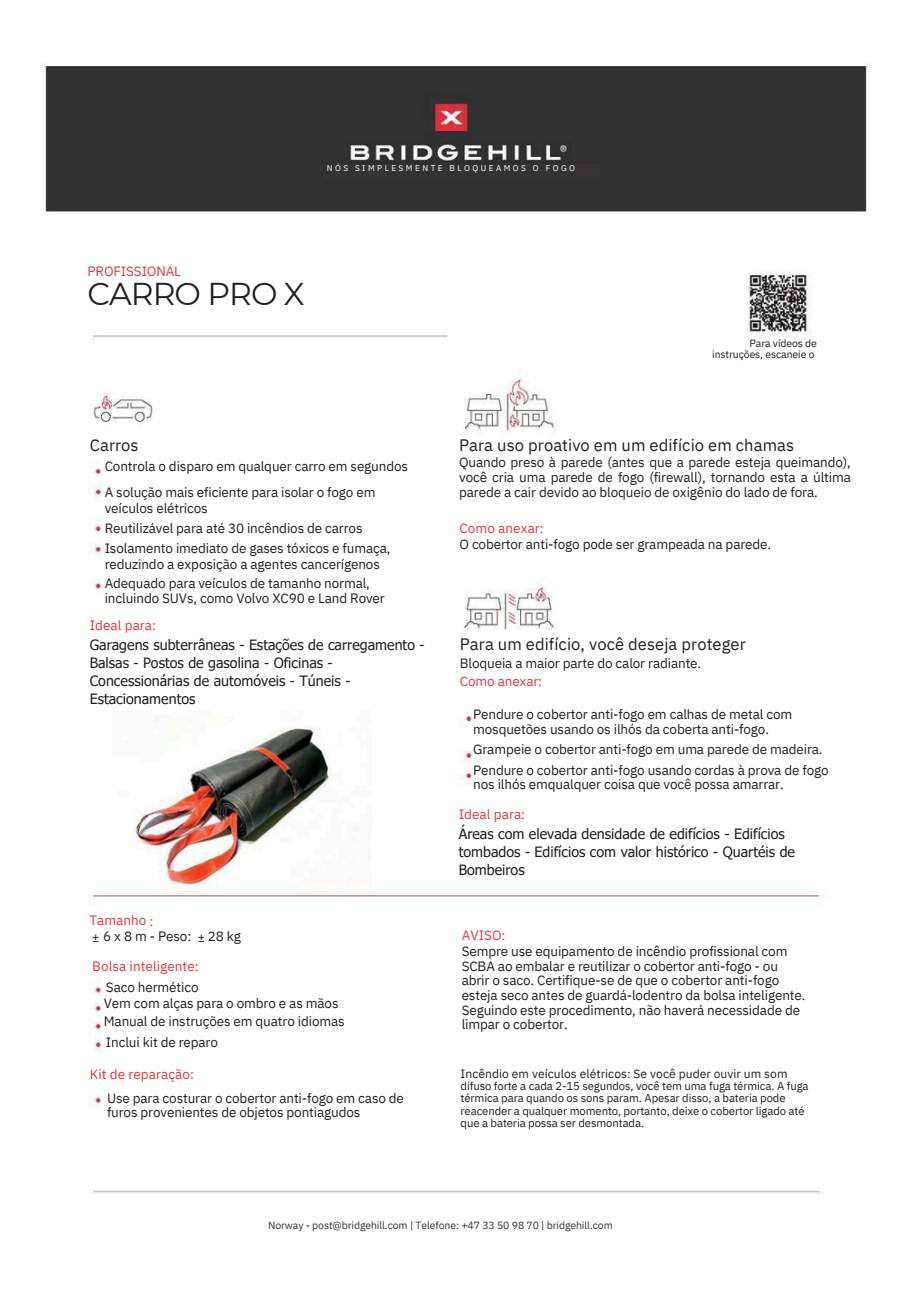
<style>
.page{position:relative;width:911px;height:1304px;background:#fff}
.page>*{position:absolute;margin:0;border:0;box-sizing:border-box;transform-origin:0 0}
.t1{font:31.5px "Montserrat";letter-spacing:-.03em;color:#231f20}
.t2{font:16.5px "IBM Plex Sans";letter-spacing:.005em;color:#231f20}
.t3{font:14.25px/18px "Tahoma";color:#231f20}
.t4{font:13.5px/14.7px "IBM Plex Sans";letter-spacing:-.01em;color:#231f20}
.t5{font:13.5px "IBM Plex Sans";letter-spacing:.005em;color:#e03743}
.t6{font:13.5px "IBM Plex Sans";letter-spacing:.105em;color:#231f20}
.t7{font:12px "IBM Plex Sans";letter-spacing:.005em;color:#231f20}
.t8{font:11.4px/12.3px "IBM Plex Sans";letter-spacing:-.01em;color:#231f20}
.t9{font:10.5px "IBM Plex Sans";letter-spacing:-.01em;color:#353334}
.t10{font:10.5px/11.2px "IBM Plex Sans";letter-spacing:-.01em;color:#231f20;text-align:right}
.t11{font:8.25px "IBM Plex Sans";letter-spacing:.295em;color:#fff}
.s1{color:#e03743}
</style>
<div class="page">
<img style="left:43px;top:65px;width:826px;height:1129px">
<img style="left:317px;top:156px;width:286px;height:35px">
<h3 class="t11" style="left:326px;top:162px;width:250px">NÓS SIMPLESMENTE BLOQUEAMOS O FOGO</h3>
<h3 class="t5" style="left:87px;top:262px;width:95px">PROFISSIONAL</h3>
<h3 class="t1" style="left:87px;top:275px;width:218px">CARRO PRO X</h3>
<h1 class="t2" style="left:90px;top:434px;width:50px">Carros</h1>
<h3 class="t10" style="left:712px;top:337px;width:106px">Para vídeos de instruções, escaneie o</h3>
<h3 class="t2" style="left:459px;top:434px;width:336px">Para uso proativo em um edifício em chamas</h3>
<h3 class="t4" style="left:105px;top:453px;width:305px;line-height:25.8px">Controla o disparo em qualquer carro em segundos<br>A solução mais eficiente para isolar o fogo em</h3>
<h3 class="t4" style="left:105px;top:497px;width:287px;line-height:20.2px">veículos elétricos<br>Reutilizável para até 30 incêndios de carros<br>Isolamento imediato de gases tóxicos e fumaça,</h3>
<h3 class="t4" style="left:105px;top:554px;width:276px;line-height:19.2px">reduzindo a exposição a agentes cancerígenos<br>Adequado para veículos de tamanho normal,</h3>
<h3 class="t4" style="left:105px;top:590px;width:281px">incluindo SUVs, como Volvo XC90 e Land Rover</h3>
<h1 class="t5" style="left:90px;top:616px;width:68px">Ideal para:</h1>
<h1 class="t3" style="left:90px;top:635px;width:336px">Garagens subterrâneas - Estações de carregamento - Balsas - Postos de gasolina - Oficinas - Concessionárias de automóveis - Túneis - Estacionamentos</h1>
<p class="t5" style="left:89px;top:911px;width:66px">Tamanho :</p>
<p class="t6" style="left:103px;top:927px;width:89px">6x8m-Peso:</p>
<p class="t4" style="left:208px;top:928px;width:35px">28 kg</p>
<h2 class="t4" style="left:106px;top:980px;width:94px">Saco hermético</h2>
<h4 class="t4" style="left:104px;top:994px;width:242px;line-height:18px">Vem com alças para o ombro e as mãos<br>Manual de instruções em quatro idiomas</h4>
<h3 class="t4" style="left:106px;top:1034px;width:113px">Inclui kit de reparo</h3>
<h4 class="t7" style="left:92px;top:930px;width:9px">±</h4>
<h4 class="t7" style="left:198px;top:930px;width:9px">±</h4>
<h3 class="t5" style="left:92px;top:957px;width:108px">Bolsa inteligente:</h3>
<h3 class="t5" style="left:90px;top:1065px;width:106px">Kit de reparação:</h3>
<p class="t4" style="left:107px;top:1090px;width:298px">Use para costurar o cobertor anti-fogo em caso de furos provenientes de objetos pontiagudos</p>
<h3 class="t4" style="left:459px;top:455px;width:393px;text-align:justify">Quando preso à parede (antes que a parede esteja queimando), você cria uma parede de fogo (firewall), tornando esta a última parede a cair devido ao bloqueio de oxigênio do lado de fora.</h3>
<h3 class="t5" style="left:459px;top:519px;width:86px">Como anexar:</h3>
<h3 class="t4" style="left:459px;top:536px;width:313px">O cobertor anti-fogo pode ser grampeada na parede.</h3>
<h3 class="t2" style="left:459px;top:633px;width:287px">Para um edifício, você deseja proteger</h3>
<h3 class="t4" style="left:459px;top:654px;width:243px;line-height:18px">Bloqueia a maior parte do calor radiante.<br><span class="s1">Como anexar:</span></h3>
<p class="t4" style="left:473px;top:707px;width:320px">Pendure o cobertor anti-fogo em calhas de metal com mosquetões usando os ilhós da coberta anti-fogo.</p>
<p class="t4" style="left:473px;top:739px;width:357px;line-height:20.2px">Grampeie o cobertor anti-fogo em uma parede de madeira.<br>Pendure o cobertor anti-fogo usando cordas à prova de fogo</p>
<p class="t4" style="left:473px;top:777px;width:312px">nos ilhós emqualquer coisa que você possa amarrar.</p>
<h2 class="t5" style="left:458px;top:805px;width:68px">Ideal para:</h2>
<h2 class="t3" style="left:458px;top:824px;width:337px">Áreas com elevada densidade de edifícios - Edifícios tombados - Edifícios com valor histórico - Quartéis de<br>Bombeiros</h2>
<h3 class="t5" style="left:461px;top:926px;width:45px">AVISO:</h3>
<p class="t4" style="left:461px;top:944px;width:345px">Sempre use equipamento de incêndio profissional com SCBA ao embalar e reutilizar o cobertor anti-fogo - ou abrir o saco. Certifique-se de que o cobertor anti-fogo esteja seco antes de guardá-lodentro da bolsa inteligente.<br>Seguindo este procedimento, não haverá necessidade de limpar o cobertor.</p>
<p class="t7" style="left:460px;top:1065px;width:328px">Incêndio em veículos elétricos: Se você puder ouvir um som</p>
<p class="t8" style="left:460px;top:1079px;width:349px">difuso forte a cada 2-15 segundos, você tem uma fuga térmica. A fuga térmica para quando os sons param. Apesar disso, a bateria pode reacender a qualquer momento, portanto, deixe o cobertor ligado até que a bateria possa ser desmontada.</p>
<h3 class="t9" style="left:268px;top:1218px;width:346px">Norway - post@bridgehill.com | Telefone: +47 33 50 98 70 | bridgehill.com</h3>
</div>
